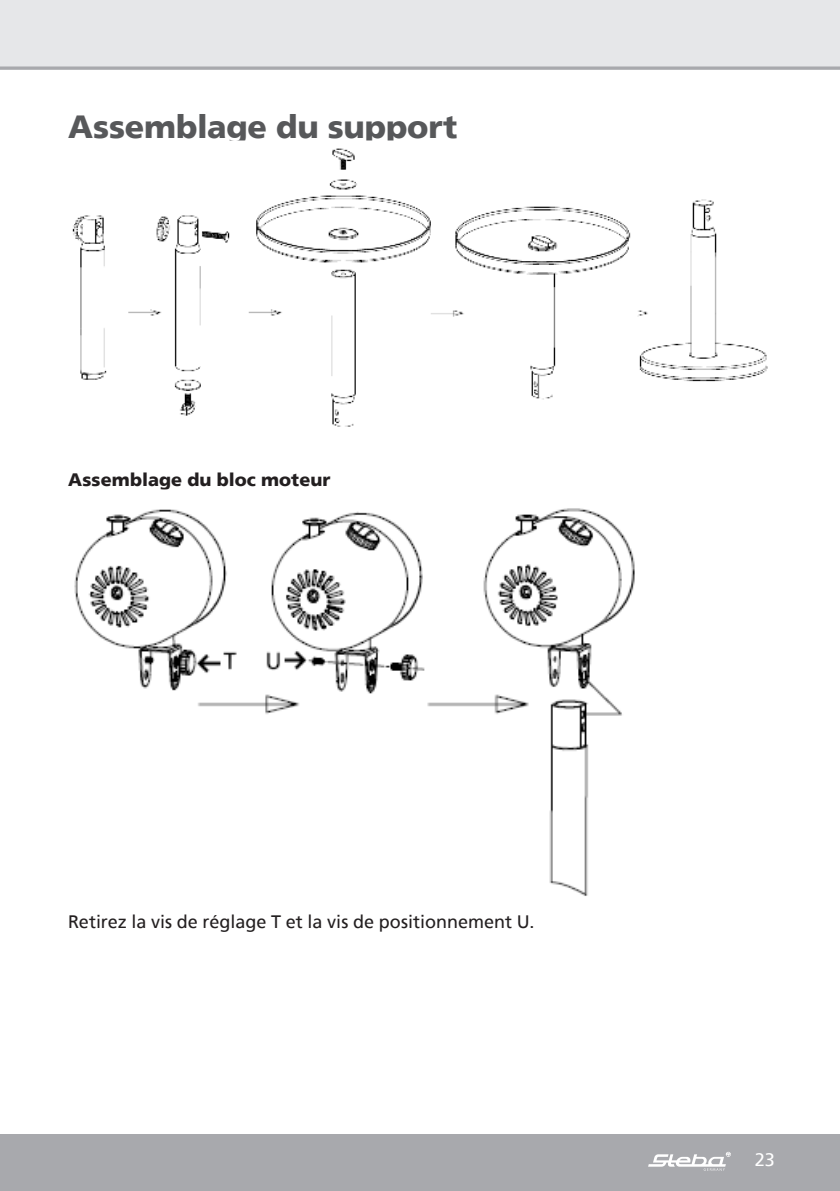
<style>
.page{position:relative;width:840px;height:1191px;background:#fff}
.page>*{position:absolute;margin:0;border:0;box-sizing:border-box;transform-origin:0 0}
.t1{font:900 32px "Frutiger";letter-spacing:-.005em;color:#57585a}
.t2{font:18px "Frutiger";color:#231f20}
.t3{font:900 18px "Frutiger";letter-spacing:.005em;color:#231f20}
.t4{font:18px "Frutiger";color:#fff}
</style>
<div class="page">
<div style="left:0;top:0;width:839px;height:68px;background:#e6e7e9"></div>
<div style="left:0;top:1134px;width:839px;height:57px;background:#a8a9ad"></div>
<svg style="left:648px;top:1151px;width:82px;height:19px"></svg>
<svg style="left:0;top:66px;width:839px;height:4px;background:#b3b4b8"></svg>
<img style="left:72px;top:148px;width:696px;height:279px">
<img style="left:74px;top:508px;width:561px;height:388px">
<h1 class="t1" style="left:68px;top:113px;width:390px">Assemblage du support</h1>
<p class="t3" style="left:68px;top:471px;width:264px">Assemblage du bloc moteur</p>
<p class="t2" style="left:68px;top:914px;width:467px">Retirez la vis de réglage T et la vis de positionnement U.</p>
<p class="t4" style="left:754px;top:1152px;width:22px">23</p>
</div>
